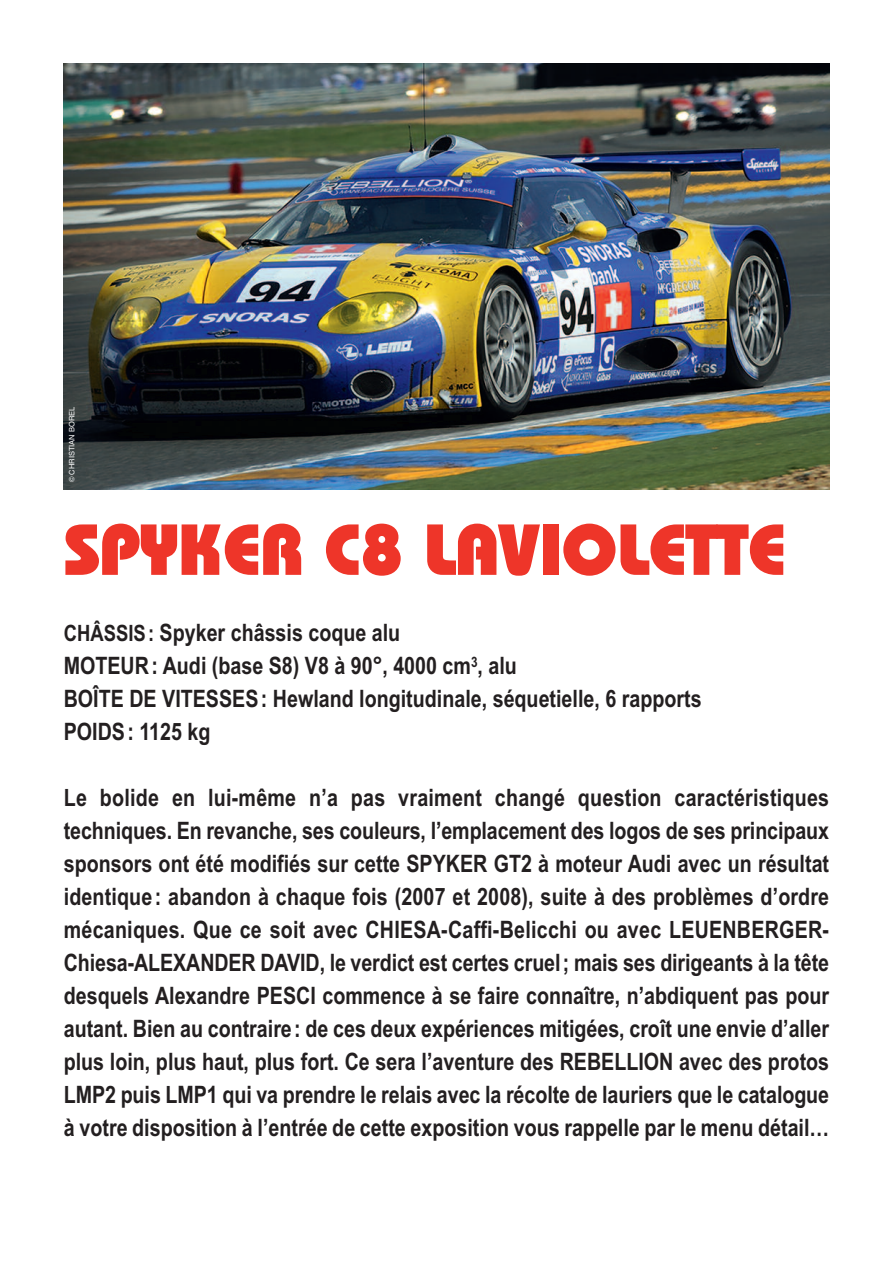
<style>
.page{position:relative;width:893px;height:1263px;background:#fff}
.page>*{position:absolute;margin:0;border:0;box-sizing:border-box;transform-origin:0 0}
.t1{font:800 72px "Bauhaus";letter-spacing:-.015em;color:#ee3529}
.t2{font:700 24px/33px "Arial Narrow";color:#231f20}
.t3{font:7.5px "Helvetica";color:#fff}
.s1{font-size:22.5px}
</style>
<div class="page">
<img style="left:64px;top:64px;width:765px;height:425px">
<p class="t3" style="left:67px;top:482px;width:77px;rotate:-90deg">© CHRISTIAN BOREL</p>
<h1 class="t1" style="left:64px;top:524px;width:724px">SPYKER C8 LAVIOLETTE</h1>
<p class="t2" style="left:64px;top:616px;width:639px"><span class="s1">CHÂSSIS:</span> Spyker châssis coque alu<br>MOTEUR: Audi (base S8) V8 à 90°, 4000 cm<sup>3</sup>, alu<br>BOÎTE DE VITESSES: Hewland longitudinale, séquetielle, 6 rapports POIDS: 1125 kg</p>
<p class="t2" style="left:64px;top:781px;width:767px;text-align:justify">Le bolide en lui-même n’a pas vraiment changé question caractéristiques techniques. En revanche, ses couleurs, l’emplacement des logos de ses principaux sponsors ont été modifiés sur cette SPYKER GT2 à moteur Audi avec un résultat identique: abandon à chaque fois (2007 et 2008), suite à des problèmes d’ordre mécaniques. Que ce soit avec CHIESA-Caffi-Belicchi ou avec LEUENBERGER-Chiesa-ALEXANDER DAVID, le verdict est certes cruel; mais ses dirigeants à la tête desquels Alexandre PESCI commence à se faire connaître, n’abdiquent pas pour autant. Bien au contraire: de ces deux expériences mitigées, croît une envie d’aller plus loin, plus haut, plus fort. Ce sera l’aventure des REBELLION avec des protos LMP2 puis LMP1 qui va prendre le relais avec la récolte de lauriers que le catalogue à votre disposition à l’entrée de cette exposition vous rappelle par le menu détail…</p>
</div>
